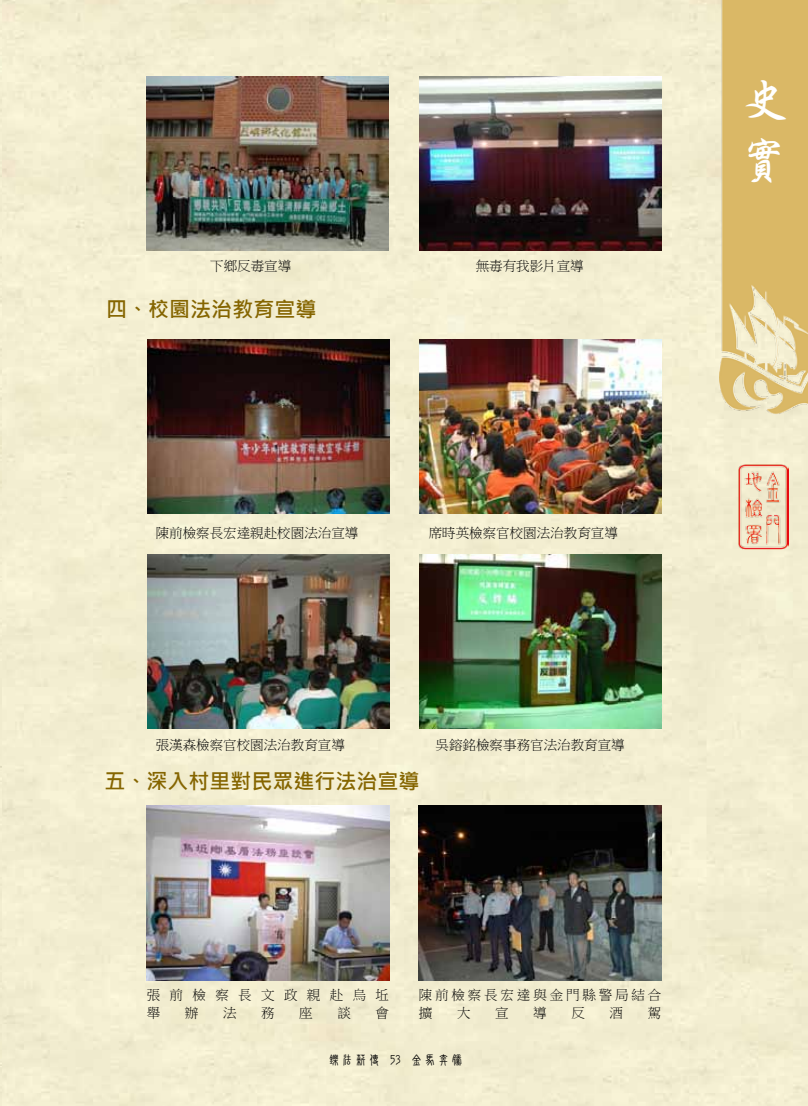
<style>
.page{position:relative;width:808px;height:1106px;background:#f3eed1}
.page>*{position:absolute;margin:0;border:0;box-sizing:border-box;transform-origin:0 0}
.t1{font:48px/60.4px "Singkai EG Bold Big 5";color:#fff}
.t2{font:700 21px "Microsoft Jheng Hei";color:#856500}
.t3{font:13.5px "P Ming Li U";color:#000}
.t4{font:13.5px/18px "P Ming Li U";letter-spacing:.21em;color:#000}
.t5{font:13.5px/18px "P Ming Li U";letter-spacing:.695em;color:#000}
.t6{font:13.5px "DF New Chuan Md HKP BF";color:#000}
</style>
<div class="page">
<img style="left:719px;top:0;width:89px;height:429px">
<img style="left:146px;top:77px;width:242px;height:174px">
<img style="left:419px;top:77px;width:243px;height:174px">
<img style="left:147px;top:339px;width:243px;height:174px">
<img style="left:419px;top:554px;width:243px;height:174px">
<img style="left:147px;top:554px;width:243px;height:174px">
<img style="left:419px;top:339px;width:243px;height:174px">
<img style="left:419px;top:806px;width:242px;height:174px">
<img style="left:147px;top:806px;width:242px;height:174px">
<img style="left:737px;top:464px;width:52px;height:85px">
<p class="t3" style="left:210px;top:259px;width:82px">下鄉反毒宣導</p>
<p class="t3" style="left:476px;top:259px;width:109px">無毒有我影片宣導</p>
<h2 class="t2" style="left:106px;top:296px;width:211px">四、校園法治教育宣導</h2>
<p class="t3" style="left:156px;top:526px;width:204px">陳前檢察長宏達親赴校園法治宣導</p>
<p class="t3" style="left:429px;top:526px;width:190px">席時英檢察官校園法治教育宣導</p>
<p class="t3" style="left:156px;top:738px;width:190px">張漢森檢察官校園法治教育宣導</p>
<p class="t3" style="left:436px;top:738px;width:190px">吳鎔銘檢察事務官法治教育宣導</p>
<h2 class="t2" style="left:104px;top:767px;width:316px">五、深入村里對民眾進行法治宣導</h2>
<p class="t5" style="left:147px;top:985px;width:244px">張前檢察長文政親赴烏坵舉</p>
<p class="t3" style="left:185px;top:1005px;width:15px">辦</p>
<p class="t3" style="left:223px;top:1005px;width:15px">法</p>
<p class="t3" style="left:261px;top:1005px;width:15px">務</p>
<p class="t3" style="left:299px;top:1005px;width:15px">座</p>
<p class="t3" style="left:337px;top:1005px;width:15px">談</p>
<p class="t3" style="left:376px;top:1005px;width:15px">會</p>
<p class="t4" style="left:419px;top:985px;width:244px">陳前檢察長宏達與金門縣警局結合擴</p>
<p class="t3" style="left:457px;top:1005px;width:15px">大</p>
<p class="t3" style="left:495px;top:1005px;width:15px">宣</p>
<p class="t3" style="left:533px;top:1005px;width:15px">導</p>
<p class="t3" style="left:571px;top:1005px;width:15px">反</p>
<p class="t3" style="left:610px;top:1005px;width:15px">酒</p>
<p class="t3" style="left:648px;top:1005px;width:15px">駕</p>
<p class="t6" style="left:327px;top:1053px;width:138px">鑠法薪傳 53 金馬奔騰</p>
<h1 class="t1" style="left:741px;top:70px;width:47px">史實</h1>
</div>
